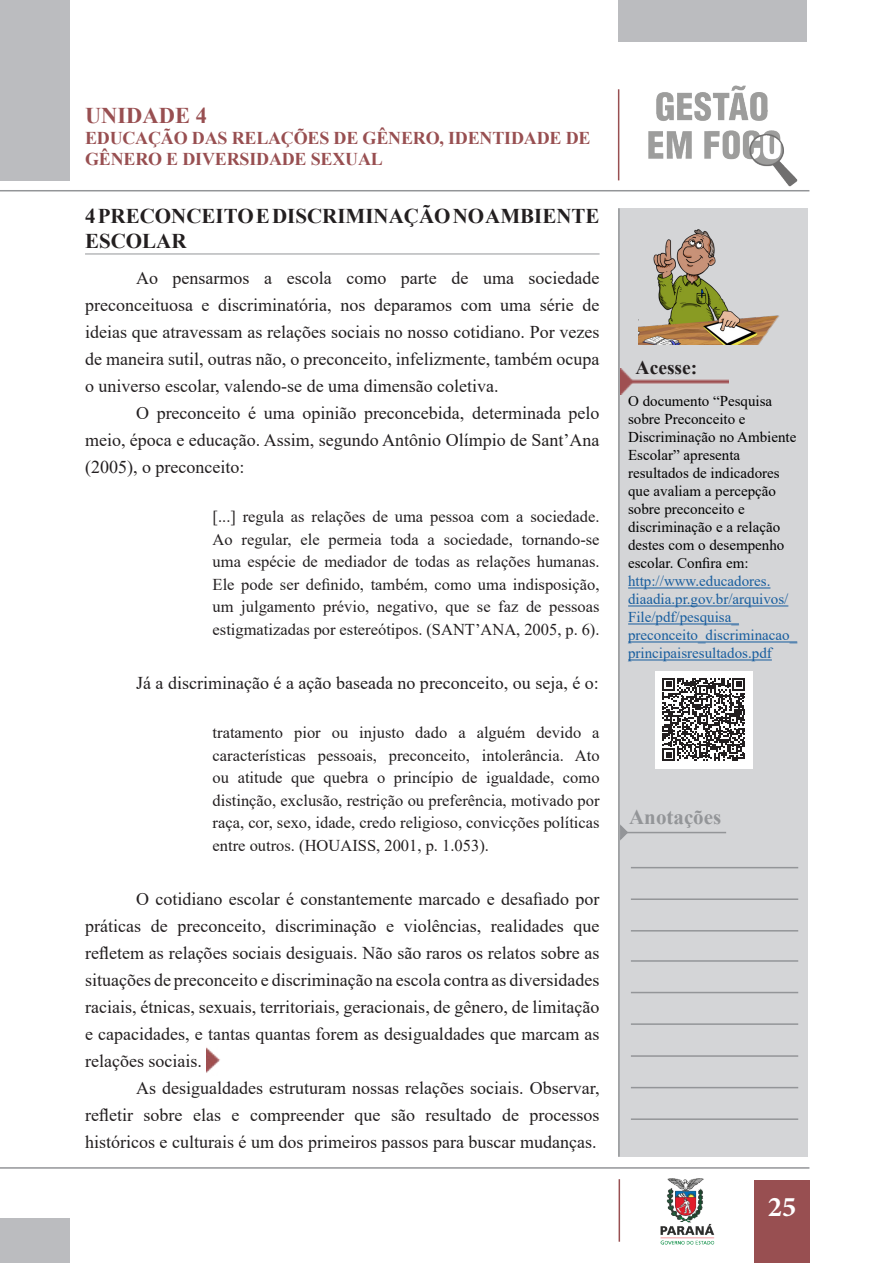
<style>
.page{position:relative;width:893px;height:1263px;background:#fff}
.page>*{position:absolute;margin:0;border:0;box-sizing:border-box;transform-origin:0 0}
.t1{font:700 28.5px "Minion Pro";color:#fff}
.t2{font:700 22.5px "Times New Roman";color:#984f51}
.Título{font:700 21px/25.5px "Times New Roman";color:#231f20}
.t3{font:700 21px "Times New Roman";color:#939598}
.t4{font:700 19.5px "Times New Roman";color:#231f20}
.t5{font:18px/27px "Times New Roman";color:#231f20;text-align:justify}
.t6{font:700 18px/21px "Times New Roman";letter-spacing:-.01em;color:#984f51}
.t7{font:16.5px/22.5px "Times New Roman";color:#231f20;text-align:justify}
.t8{font:15px/18px "Times New Roman";color:#000}
.t9{font:15px/18px "Times New Roman";color:#175d9e}
</style>
<div class="page">
<div style="left:0;top:0;width:69px;height:180px;background:#bbbcbf"></div>
<div style="left:0;top:1219px;width:69px;height:44px;background:#bbbcbf"></div>
<hr style="left:0;top:190px;width:809px;height:1px;background:#939598">
<hr style="left:0;top:1167px;width:809px;height:2px;background:#939598">
<div style="left:754px;top:1180px;width:55px;height:83px;background:#984f51"></div>
<img style="left:648px;top:85px;width:150px;height:102px">
<hr style="left:619px;top:1179px;width:1px;height:63px;background:#984f51">
<img style="left:660px;top:1178px;width:54px;height:67px">
<div style="left:618px;top:0;width:189px;height:41px;background:#bbbcbf"></div>
<hr style="left:618px;top:89px;width:1px;height:91px;background:#984f51">
<img style="left:206px;top:1047px;width:14px;height:26px">
<div style="left:618px;top:208px;width:190px;height:949px;background:#d4d5d7"></div>
<hr style="left:628px;top:588px;width:142px;height:1px;background:#175d9e">
<hr style="left:628px;top:606px;width:160px;height:1px;background:#175d9e">
<hr style="left:628px;top:624px;width:111px;height:1px;background:#175d9e">
<hr style="left:628px;top:642px;width:169px;height:1px;background:#175d9e">
<hr style="left:628px;top:660px;width:144px;height:1px;background:#175d9e">
<hr style="left:618px;top:208px;width:2px;height:949px;background:#939598">
<img style="left:620px;top:369px;width:108px;height:25px">
<img style="left:638px;top:229px;width:141px;height:115px">
<div style="left:655px;top:671px;width:98px;height:97px;background:#fff"></div>
<svg style="left:662px;top:678px;width:83px;height:83px"></svg>
<hr style="left:631px;top:867px;width:167px;height:1px;background:#939598">
<hr style="left:631px;top:960px;width:167px;height:2px;background:#939598">
<hr style="left:631px;top:898px;width:167px;height:2px;background:#939598">
<hr style="left:631px;top:992px;width:167px;height:1px;background:#939598">
<hr style="left:631px;top:930px;width:167px;height:1px;background:#939598">
<hr style="left:631px;top:1023px;width:167px;height:2px;background:#939598">
<svg style="left:619px;top:822px;width:10px;height:19px"></svg>
<hr style="left:621px;top:832px;width:105px;height:1px;background:#939598">
<hr style="left:631px;top:1055px;width:167px;height:2px;background:#939598">
<hr style="left:631px;top:1087px;width:167px;height:1px;background:#939598">
<hr style="left:631px;top:1118px;width:167px;height:2px;background:#939598">
<hr style="left:85px;top:254px;width:515px;height:1px;background:#939598">
<p class="t2" style="left:85px;top:99px;width:123px">UNIDADE 4</p>
<p class="t6" style="left:85px;top:127px;width:507px">EDUCAÇÃO DAS RELAÇÕES DE GÊNERO, IDENTIDADE DE<br>GÊNERO E DIVERSIDADE SEXUAL</p>
<p class="Título" style="left:85px;top:202px;width:516px">4 PRECONCEITO E DISCRIMINAÇÃO NO AMBIENTE<br>ESCOLAR</p>
<p class="t5" style="left:85px;top:263px;width:516px;text-indent:51px">Ao pensarmos a escola como parte de uma sociedade preconceituosa e discriminatória, nos deparamos com uma série de ideias que atravessam as relações sociais no nosso cotidiano. Por vezes de maneira sutil, outras não, o preconceito, infelizmente, também ocupa o universo escolar, valendo-se de uma dimensão coletiva.</p>
<p class="t5" style="left:85px;top:398px;width:516px;text-indent:51px">O preconceito é uma opinião preconcebida, determinada pelo meio, época e educação. Assim, segundo Antônio Olímpio de Sant’Ana (2005), o preconceito:</p>
<p class="t7" style="left:213px;top:505px;width:388px">[...] regula as relações de uma pessoa com a sociedade.<br>Ao regular, ele permeia toda a sociedade, tornando-se uma espécie de mediador de todas as relações humanas.<br>Ele pode ser definido, também, como uma indisposição, um julgamento prévio, negativo, que se faz de pessoas estigmatizadas por estereótipos. (SANT’ANA, 2005, p. 6).</p>
<p class="t5" style="left:136px;top:668px;width:464px">Já a discriminação é a ação baseada no preconceito, ou seja, é o:</p>
<p class="t7" style="left:213px;top:721px;width:388px">tratamento pior ou injusto dado a alguém devido a características pessoais, preconceito, intolerância. Ato ou atitude que quebra o princípio de igualdade, como distinção, exclusão, restrição ou preferência, motivado por raça, cor, sexo, idade, credo religioso, convicções políticas entre outros. (HOUAISS, 2001, p. 1.053).</p>
<p class="t5" style="left:85px;top:884px;width:516px;text-indent:51px">O cotidiano escolar é constantemente marcado e desafiado por práticas de preconceito, discriminação e violências, realidades que refletem as relações sociais desiguais. Não são raros os relatos sobre as situações de preconceito e discriminação na escola contra as diversidades raciais, étnicas, sexuais, territoriais, geracionais, de gênero, de limitação e capacidades, e tantas quantas forem as desigualdades que marcam as relações sociais.</p>
<p class="t5" style="left:85px;top:1073px;width:516px;text-indent:51px">As desigualdades estruturam nossas relações sociais. Observar, refletir sobre elas e compreender que são resultado de processos históricos e culturais é um dos primeiros passos para buscar mudanças.</p>
<p class="t4" style="left:636px;top:353px;width:63px">Acesse:</p>
<p class="t8" style="left:628px;top:392px;width:170px">O documento “Pesquisa sobre Preconceito e<br>Discriminação no Ambiente<br>Escolar” apresenta resultados de indicadores que avaliam a percepção sobre preconceito e discriminação e a relação destes com o desempenho escolar. Confira em:</p>
<p class="t9" style="left:628px;top:572px;width:171px">http://www.educadores. diaadia.pr.gov.br/arquivos/<br>File/pdf/pesquisa_ preconceito_discriminacao_ principaisresultados.pdf</p>
<p class="t3" style="left:629px;top:802px;width:94px">Anotações</p>
<p class="t1" style="left:768px;top:1187px;width:30px">25</p>
</div>
